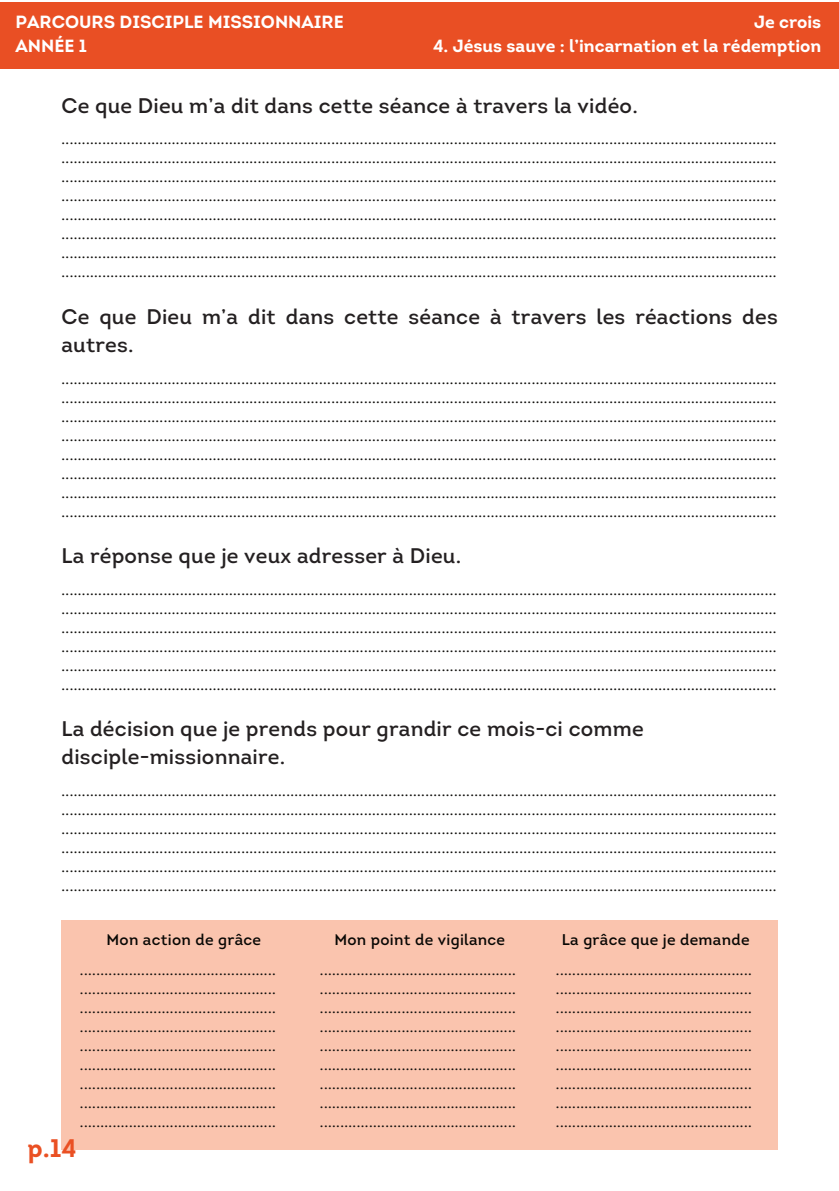
<style>
.page{position:relative;width:839px;height:1191px;background:#fff}
.page>*{position:absolute;margin:0;border:0;box-sizing:border-box;transform-origin:0 0}
.t1{font:700 25.4px "Intro";color:#ea5023}
.t2{font:21.2px/28.6px "Intro";letter-spacing:.01em;color:#242021}
.t3{font:700 17.6px/24.4px "Intro";color:#fff}
.t4{font:15.4px "Intro";letter-spacing:.02em;color:#080704}
.t5{font:14px/19px "Intro";color:#100f0c;text-align:justify}
</style>
<div class="page">
<div style="left:0;top:2px;width:838px;height:67px;background:#e94f24"></div>
<div style="left:61px;top:920px;width:717px;height:230px;background:#fac4ae"></div>
<p class="t3" style="left:16px;top:9px;width:330px">PARCOURS DISCIPLE MISSIONNAIRE<br>ANNÉE 1</p>
<p class="t3" style="left:754px;top:9px;width:69px">Je crois</p>
<p class="t3" style="left:433px;top:34px;width:390px">4. Jésus sauve : l’incarnation et la rédemption</p>
<h2 class="t2" style="left:61px;top:91px;width:578px">Ce que Dieu m’a dit dans cette séance à travers la vidéo.</h2>
<p class="t5" style="left:61px;top:130px;width:716px">............................................................................................................................................................................... ............................................................................................................................................................................... ............................................................................................................................................................................... ............................................................................................................................................................................... ............................................................................................................................................................................... ............................................................................................................................................................................... ............................................................................................................................................................................... ...............................................................................................................................................................................</p>
<h2 class="t2" style="left:61px;top:302px;width:717px">Ce que Dieu m’a dit dans cette séance à travers les réactions des autres.</h2>
<p class="t5" style="left:61px;top:369px;width:716px">............................................................................................................................................................................... ............................................................................................................................................................................... ............................................................................................................................................................................... ............................................................................................................................................................................... ............................................................................................................................................................................... ............................................................................................................................................................................... ............................................................................................................................................................................... ...............................................................................................................................................................................</p>
<h2 class="t2" style="left:61px;top:541px;width:401px">La réponse que je veux adresser à Dieu.</h2>
<p class="t5" style="left:61px;top:580px;width:716px">............................................................................................................................................................................... ............................................................................................................................................................................... ............................................................................................................................................................................... ............................................................................................................................................................................... ............................................................................................................................................................................... ...............................................................................................................................................................................</p>
<h2 class="t2" style="left:61px;top:714px;width:583px">La décision que je prends pour grandir ce mois-ci comme disciple-missionnaire.</h2>
<p class="t5" style="left:61px;top:781px;width:716px">............................................................................................................................................................................... ............................................................................................................................................................................... ............................................................................................................................................................................... ............................................................................................................................................................................... ............................................................................................................................................................................... ...............................................................................................................................................................................</p>
<p class="t4" style="left:106px;top:930px;width:156px">Mon action de grâce</p>
<p class="t4" style="left:334px;top:930px;width:172px">Mon point de vigilance</p>
<p class="t4" style="left:562px;top:930px;width:189px">La grâce que je demande</p>
<p class="t5" style="left:80px;top:960px;width:197px">................................................ ................................................ ................................................ ................................................ ................................................ ................................................ ................................................ ................................................ ................................................</p>
<p class="t5" style="left:320px;top:960px;width:197px">................................................ ................................................ ................................................ ................................................ ................................................ ................................................ ................................................ ................................................ ................................................</p>
<p class="t5" style="left:556px;top:960px;width:197px">................................................ ................................................ ................................................ ................................................ ................................................ ................................................ ................................................ ................................................ ................................................</p>
<h1 class="t1" style="left:28px;top:1132px;width:51px">p.14</h1>
</div>
